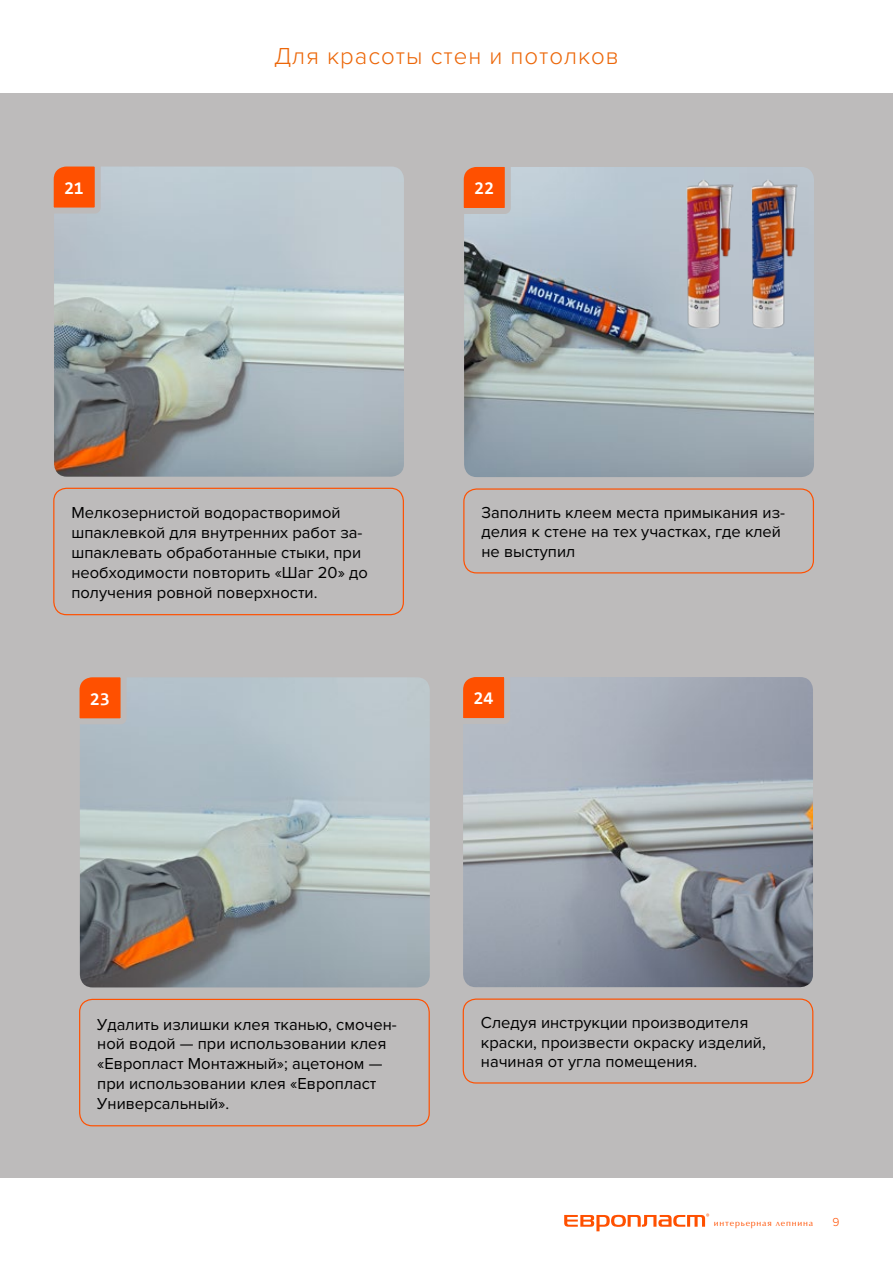
<style>
.page{position:relative;width:893px;height:1263px;background:#fff}
.page>*{position:absolute;margin:0;border:0;box-sizing:border-box;transform-origin:0 0}
.t1{font:300 24px "Proxima Nova";letter-spacing:.04em;color:#ec6608}
.t2{font:700 18px "Consolas";color:#fff}
.t3{font:16.5px/19.8px "Proxima Nova";color:#000}
.t4{font:300 12px "Proxima Nova";color:#ff5000}
.t5{font:8.1px "Optimal C";letter-spacing:.1em;color:#ff5000}
</style>
<div class="page">
<div style="left:0;top:93px;width:893px;height:1084px;background:#bdbbbb"></div>
<img style="left:54px;top:167px;width:350px;height:310px">
<svg style="left:53px;top:166px;width:51px;height:51px"></svg>
<div style="left:53px;top:488px;width:351px;height:127px;border:1px solid #ff5000;border-radius:13px"></div>
<img style="left:80px;top:677px;width:350px;height:310px">
<svg style="left:79px;top:677px;width:51px;height:50px"></svg>
<div style="left:79px;top:999px;width:351px;height:127px;border:1px solid #ff5000;border-radius:13px"></div>
<img style="left:464px;top:167px;width:350px;height:310px">
<svg style="left:463px;top:167px;width:51px;height:50px"></svg>
<div style="left:463px;top:488px;width:351px;height:85px;border:1px solid #ff5000;border-radius:13px"></div>
<img style="left:463px;top:677px;width:350px;height:310px">
<svg style="left:463px;top:677px;width:50px;height:50px"></svg>
<div style="left:463px;top:998px;width:350px;height:85px;border:1px solid #ff5000;border-radius:13px"></div>
<svg style="left:564px;top:1213px;width:145px;height:18px"></svg>
<img style="left:676px;top:177px;width:129px;height:155px">
<p class="t2" style="left:64px;top:176px;width:21px">21</p>
<h1 class="t1" style="left:274px;top:42px;width:346px">Для красоты стен и потолков</h1>
<p class="t2" style="left:474px;top:177px;width:21px">22</p>
<p class="t3" style="left:71px;top:503px;width:298px">Мелкозернистой водорастворимой шпаклевкой для внутренних работ за&shy;шпаклевать обработанные стыки, при необходимости повторить «Шаг 20» до получения ровной поверхности.</p>
<p class="t2" style="left:90px;top:687px;width:21px">23</p>
<p class="t3" style="left:481px;top:502px;width:305px">Заполнить клеем места примыкания из&shy;делия к стене на тех участках, где клей не выступил</p>
<p class="t2" style="left:473px;top:687px;width:21px">24</p>
<p class="t3" style="left:97px;top:1014px;width:301px">Удалить излишки клея тканью, смочен&shy;ной водой — при использовании клея «Европласт Монтажный»; ацетоном — при использовании клея «Европласт<br>Универсальный».</p>
<p class="t3" style="left:481px;top:1013px;width:286px">Следуя инструкции производителя краски, произвести окраску изделий, начиная от угла помещения.</p>
<p class="t5" style="left:714px;top:1219px;width:101px">интерьерная лепнина</p>
<p class="t4" style="left:832px;top:1215px;width:9px">9</p>
</div>
